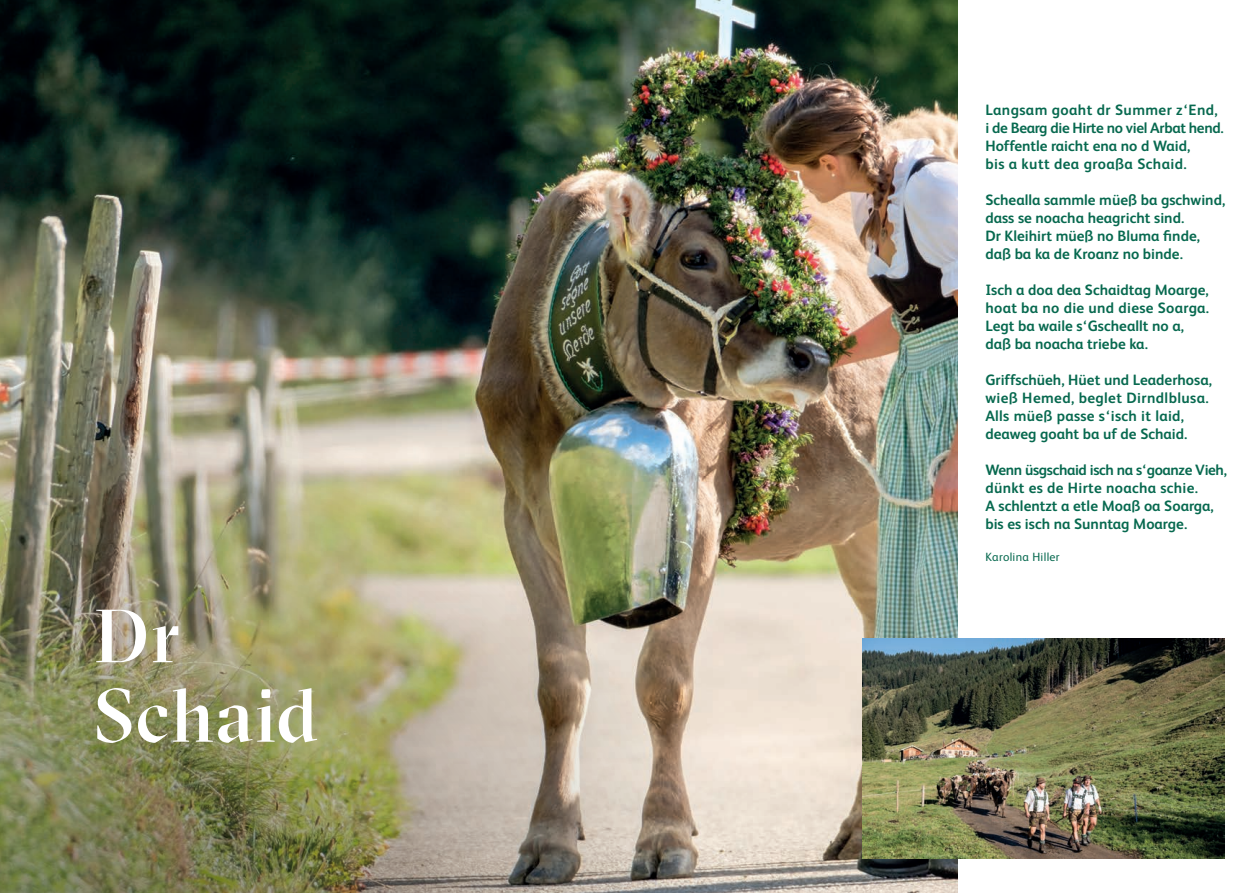
<style>
.page{position:relative;width:1259px;height:893px;background:#fff}
.page>*{position:absolute;margin:0;border:0;box-sizing:border-box;transform-origin:0 0}
.t1{font:500 75px/79.5px "GT Sectra Display";letter-spacing:.02em;color:#fff}
.t2{font:700 15px/18px "FS Albert";color:#07694f}
.t3{font:12px "FS Albert";letter-spacing:.025em;color:#07694f}
</style>
<div class="page">
<img style="left:0;top:0;width:957px;height:893px">
<img style="left:0;top:402px;width:702px;height:491px">
<img style="left:863px;top:639px;width:362px;height:220px">
<h1 class="t1" style="left:94px;top:597px;width:226px">Dr<br>Schaid</h1>
<p class="t2" style="left:985px;top:100px;width:240px">Langsam goaht dr Summer z‘End, i de Bearg die Hirte no viel Arbat hend.<br>Hoffentle raicht ena no d Waid,<br>bis a kutt dea groaßa Schaid.</p>
<p class="t2" style="left:985px;top:190px;width:241px">Schealla sammle müeß ba gschwind, dass se noacha heagricht sind.<br>Dr Kleihirt müeß no Bluma finde, daß ba ka de Kroanz no binde.</p>
<p class="t2" style="left:985px;top:280px;width:225px">Isch a doa dea Schaidtag Moarge, hoat ba no die und diese Soarga.<br>Legt ba waile s‘Gscheallt no a, daß ba noacha triebe ka.</p>
<p class="t2" style="left:985px;top:370px;width:228px">Griffschüeh, Hüet und Leaderhosa, wieß Hemed, beglet Dirndlblusa.<br>Alls müeß passe s‘isch it laid, deaweg goaht ba uf de Schaid.</p>
<p class="t2" style="left:985px;top:460px;width:243px">Wenn üsgschaid isch na s‘goanze Vieh, dünkt es de Hirte noacha schie.<br>A schlentzt a etle Moaß oa Soarga, bis es isch na Sunntag Moarge.</p>
<p class="t3" style="left:985px;top:549px;width:76px">Karolina Hiller</p>
</div>
